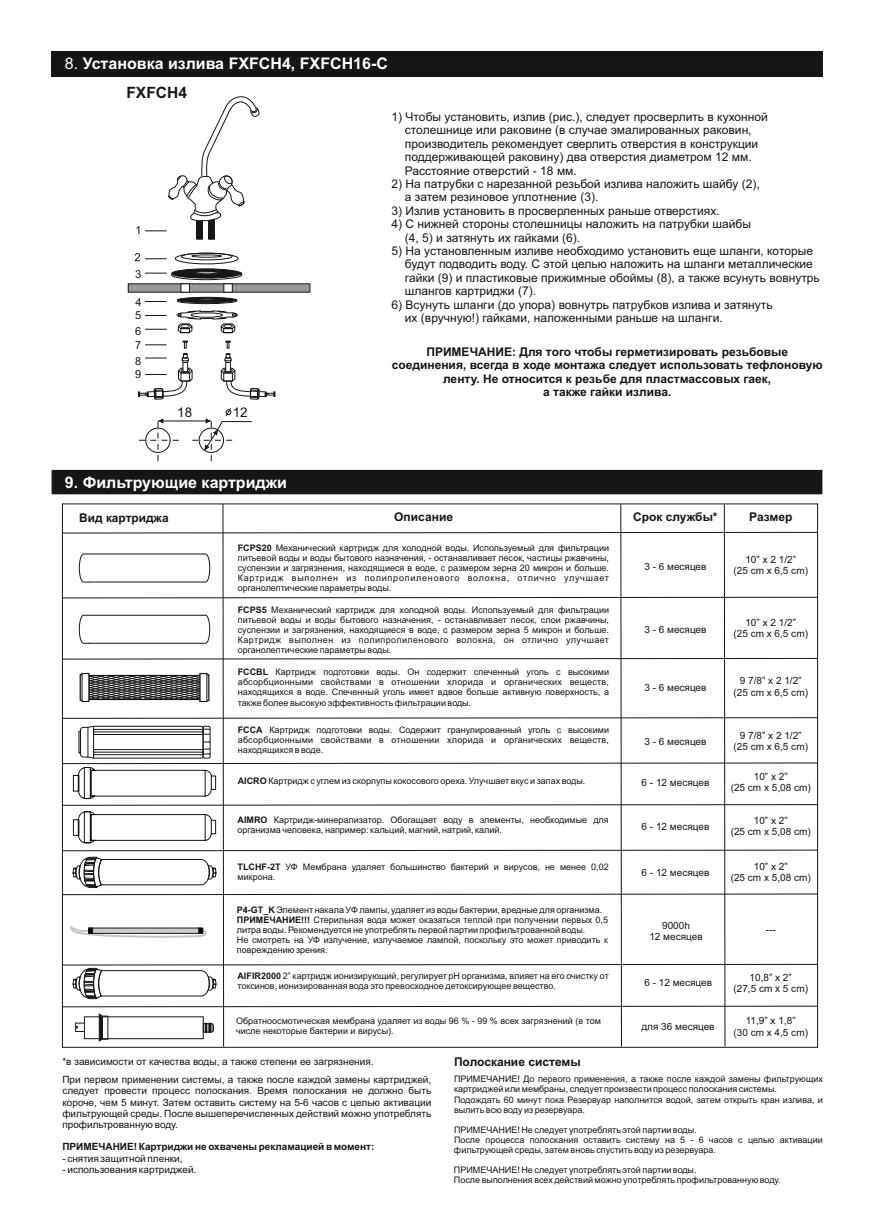
<style>
.page{position:relative;width:874px;height:1225px;background:#fff}
.page>*{position:absolute;margin:0;border:0;box-sizing:border-box;transform-origin:0 0}
.t1{font:700 16px "Arial";color:#fff}
.t2{font:700 15.6px "Arial";color:#151616}
.t3{font:13.4px "Arial";color:#151616}
.t4{font:12px/13.4px "Arial";color:#151616}
.t5{font:700 12px/13.4px "Arial";color:#151616;text-align:center}
.t6{font:11px/13.2px "Arial";color:#151616}
.t7{font:10px/11.2px "Arial";color:#151616;text-align:center}
.t8{font:700 10px "Arial";color:#151616}
.t9{font:9px/10px "Arial";color:#151616}
.s1{font-weight:400}
.s2{font-weight:700}
</style>
<div class="page">
<svg style="left:145px;top:315px;width:21px;height:1px"></svg>
<svg style="left:136px;top:226px;width:3px;height:8px"></svg>
<svg style="left:135px;top:253px;width:31px;height:8px"></svg>
<svg style="left:145px;top:329px;width:21px;height:1px"></svg>
<svg style="left:138px;top:341px;width:55px;height:59px"></svg>
<svg style="left:145px;top:301px;width:21px;height:1px"></svg>
<svg style="left:177px;top:297px;width:60px;height:6px"></svg>
<svg style="left:177px;top:299px;width:60px;height:5px"></svg>
<svg style="left:127px;top:268px;width:183px;height:25px"></svg>
<svg style="left:220px;top:341px;width:55px;height:59px"></svg>
<svg style="left:145px;top:96px;width:115px;height:144px"></svg>
<svg style="left:139px;top:408px;width:113px;height:53px"></svg>
<svg style="left:176px;top:310px;width:62px;height:23px"></svg>
<div style="left:181px;top:253px;width:51px;height:7px;border:1px solid #151616;border-radius:50%"></div>
<div style="left:192px;top:255px;width:29px;height:2px;border:1px solid #151616;border-radius:50%"></div>
<div style="left:175px;top:253px;width:63px;height:11px;border:1px solid #151616;border-radius:50%"></div>
<div style="left:51px;top:51px;width:771px;height:26px;background:#151616"></div>
<svg style="left:51px;top:469px;width:771px;height:26px;background:#232424"></svg>
<svg style="left:62px;top:503px;width:755px;height:544px"></svg>
<h1 class="t1" style="left:65px;top:58px;width:324px"><span class="s1">8.</span> Установка излива FXFCH4, FXFCH16-C</h1>
<h2 class="t2" style="left:126px;top:87px;width:62px">FXFCH4</h2>
<p class="t6" style="left:135px;top:268px;width:8px">3</p>
<p class="t6" style="left:135px;top:297px;width:8px">4<br>5</p>
<p class="t6" style="left:135px;top:325px;width:8px;line-height:14.2px">6<br>7</p>
<p class="t6" style="left:135px;top:355px;width:8px">8<br>9</p>
<h3 class="t3" style="left:177px;top:407px;width:16px">18</h3>
<h3 class="t3" style="left:232px;top:407px;width:16px">12</h3>
<h1 class="t1" style="left:65px;top:476px;width:223px">9. Фильтрующие картриджи</h1>
<p class="t4" style="left:405px;top:111px;width:364px;text-indent:-13px">1) Чтобы установить, излив (рис.), следует просверлить в кухонной столешнице или раковине (в случае эмалированных раковин, производитель рекомендует сверлить отверстия в конструкции поддерживающей раковину) два отверстия диаметром 12 мм.<br>Расстояние отверстий - 18 мм.</p>
<h3 class="t4" style="left:405px;top:178px;width:356px;text-indent:-13px">2) На патрубки с нарезанной резьбой излива наложить шайбу (2), a затем резиновое уплотнение (3).</h3>
<h3 class="t4" style="left:391px;top:205px;width:329px">3) Излив установить в просверленных раньше отверстиях.</h3>
<h3 class="t4" style="left:404px;top:218px;width:347px;text-indent:-13px">4) С нижней стороны столешницы наложить на патрубки шайбы (4, 5) и затянуть их гайками (6).</h3>
<h3 class="t4" style="left:404px;top:245px;width:416px;text-indent:-13px">5) На установленным изливе необходимо установить еще шланги, которые будут подводить воду. С этой целью наложить на шланги металлические гайки (9) и пластиковые прижимные обоймы (8), а также всунуть вовнутрь шлангов картриджи (7).</h3>
<h3 class="t4" style="left:404px;top:299px;width:369px;text-indent:-13px">6) Всунуть шланги (до упора) вовнутрь патрубков излива и затянуть их (вручную!) гайками, наложенными раньше на шланги.</h3>
<h3 class="t5" style="left:391px;top:346px;width:432px">ПРИМЕЧАНИЕ: Для того чтобы герметизировать резьбовые соединения, всегда в ходе монтажа следует использовать тефлоновую ленту. Не относится к резьбе для пластмассовых гаек,<br>а также гайки излива.</h3>
<h3 class="t5" style="left:79px;top:512px;width:91px">Вид картриджа</h3>
<h3 class="t5" style="left:394px;top:511px;width:60px">Описание</h3>
<h3 class="t5" style="left:632px;top:511px;width:86px">Срок службы*</h3>
<p class="t7" style="left:644px;top:561px;width:64px">3 - 6 месяцев</p>
<p class="t9" style="left:238px;top:543px;width:372px;text-align:justify"><span class="s2">FCPS20</span> Механический картридж для холодной воды. Используемый для фильтрации питьевой воды и воды бытового назначения, - останавливает песок, частицы ржавчины, суспензии и загрязнения, находящиеся в воде, с размером зерна 20 микрон и больше.<br>Картридж выполнен из полипропиленового волокна, отлично улучшает органолептические параметры воды.</p>
<p class="t9" style="left:238px;top:605px;width:372px;text-align:justify"><span class="s2">FCPS5</span> Механический картридж для холодной воды. Используемый для фильтрации питьевой воды и воды бытового назначения, - останавливает песок, слои ржавчины, суспензии и загрязнения, находящиеся в воде, с размером зерна 5 микрон и больше.<br>Картридж выполнен из полипропиленового волокна, он отлично улучшает органолептические параметры воды.</p>
<p class="t7" style="left:644px;top:624px;width:64px">3 - 6 месяцев</p>
<p class="t9" style="left:238px;top:668px;width:372px;text-align:justify"><span class="s2">FCCBL</span> Картридж подготовки воды. Он содержит спеченный уголь с высокими абсорбционными свойствами в отношении хлорида и органических веществ, находящихся в воде. Спеченный уголь имеет вдвое больше активную поверхность, а также более высокую эффективность фильтрации воды.</p>
<p class="t9" style="left:238px;top:726px;width:372px;text-align:justify"><span class="s2">FCCA</span> Картридж подготовки воды. Содержит гранулированный уголь с высокими абсорбционными свойствами в отношении хлорида и органических веществ, находящихся в воде.</p>
<p class="t9" style="left:238px;top:777px;width:349px"><span class="s2">AICRO</span> Картридж с углем из скорлупы кокосового ореха. Улучшает вкус и запах воды.</p>
<p class="t9" style="left:237px;top:815px;width:372px"><span class="s2">AIMRO</span> Картридж-минерализатор. Обогащает воду в элементы, необходимые для организма человека, например: кальций, магний, натрий, калий.</p>
<p class="t9" style="left:237px;top:862px;width:372px"><span class="s2">TLCHF-2T</span> УФ Мембрана удаляет большинство бактерий и вирусов, не менее 0,02 микрона.</p>
<p class="t9" style="left:237px;top:905px;width:372px"><span class="s2">P4-GT_K</span> Элемент накала УФ лампы, удаляет из воды бактерии, вредные для организма.<br><span class="s2">ПРИМЕЧАНИЕ!!!</span> Стерильная вода может оказаться теплой при получении первых 0,5 литра воды. Рекомендуется не употреблять первой партии профильтрованной воды.<br>Не смотреть на УФ излучение, излучаемое лампой, поскольку это может приводить к повреждению зрения.</p>
<p class="t9" style="left:237px;top:971px;width:372px"><span class="s2">AIFIR2000</span> 2” картридж ионизирующий, регулирует pH организма, влияет на его очистку от токсинов, ионизированная вода это превосходное детоксирующее вещество.</p>
<p class="t7" style="left:644px;top:683px;width:64px">3 - 6 месяцев</p>
<p class="t7" style="left:644px;top:736px;width:64px">3 - 6 месяцев</p>
<p class="t7" style="left:641px;top:777px;width:69px">6 - 12 месяцев</p>
<p class="t7" style="left:641px;top:821px;width:69px">6 - 12 месяцев</p>
<p class="t7" style="left:641px;top:867px;width:69px">6 - 12 месяцев</p>
<p class="t7" style="left:649px;top:920px;width:55px">9000h<br>12 месяцев</p>
<p class="t7" style="left:644px;top:978px;width:69px">6 - 12 месяцев</p>
<p class="t9" style="left:236px;top:1016px;width:366px">Обратноосмотическая мембрана удаляет из воды 96 % - 99 % всех загрязнений (в том числе некоторые бактерии и вирусы).</p>
<p class="t7" style="left:641px;top:1021px;width:75px">для 36 месяцев</p>
<p class="t7" style="left:62px;top:1057px;width:312px">*в зависимости от качества воды, а также степени ее загрязнения.</p>
<h3 class="t5" style="left:454px;top:1056px;width:128px">Полоскание системы</h3>
<h3 class="t5" style="left:748px;top:511px;width:45px">Размер</h3>
<p class="t7" style="left:733px;top:555px;width:76px">10” x 2 1/2”<br>(25 cm x 6,5 cm)</p>
<p class="t7" style="left:733px;top:618px;width:76px">10” x 2 1/2”<br>(25 cm x 6,5 cm)</p>
<p class="t7" style="left:733px;top:676px;width:76px">9 7/8” x 2 1/2” (25 cm x 6,5 cm)</p>
<p class="t7" style="left:733px;top:731px;width:76px">9 7/8” x 2 1/2” (25 cm x 6,5 cm)</p>
<p class="t7" style="left:730px;top:772px;width:82px">10” x 2”<br>(25 cm x 5,08 cm)</p>
<p class="t7" style="left:730px;top:816px;width:82px">10” x 2”<br>(25 cm x 5,08 cm)</p>
<p class="t7" style="left:730px;top:862px;width:82px">10” x 2”<br>(25 cm x 5,08 cm)</p>
<p class="t7" style="left:765px;top:925px;width:11px">---</p>
<p class="t7" style="left:733px;top:972px;width:76px">10,8” x 2”<br>(27,5 cm x 5 cm)</p>
<p class="t7" style="left:733px;top:1016px;width:76px">11,9” x 1,8”<br>(30 cm x 4,5 cm)</p>
<p class="t7" style="left:62px;top:1075px;width:370px;text-align:justify">При первом применении системы, а также после каждой замены картриджей, следует провести процесс полоскания. Время полоскания не должно быть короче, чем 5 минут. Затем оставить систему на 5-6 часов с целью активации фильтрующей среды. После вышеперечисленных действий можно употреблять профильтрованную воду.</p>
<p class="t8" style="left:62px;top:1143px;width:313px">ПРИМЕЧАНИЕ! Картриджи не охвачены рекламацией в момент:</p>
<p class="t7" style="left:62px;top:1153px;width:122px">- снятия защитной пленки,</p>
<p class="t7" style="left:62px;top:1164px;width:136px">- использования картриджей.</p>
<p class="t9" style="left:454px;top:1075px;width:370px">ПРИМЕЧАНИЕ! До первого применения, а также после каждой замены фильтрующих картриджей или мембраны, следует произвести процесс полоскания системы.<br>Подождать 60 минут пока Резервуар наполнится водой, затем открыть кран излива, и вылить всю воду из резервуара.</p>
<p class="t9" style="left:454px;top:1125px;width:370px">ПРИМЕЧАНИЕ! Не следует употреблять этой партии воды.<br>После процесса полоскания оставить систему на 5 - 6 часов с целью активации фильтрующей среды, затем вновь спустить воду из резервуара.</p>
<p class="t9" style="left:454px;top:1165px;width:328px">ПРИМЕЧАНИЕ! Не следует употреблять этой партии воды.<br>После выполнения всех действий можно употреблять профильтрованную воду.</p>
</div>
